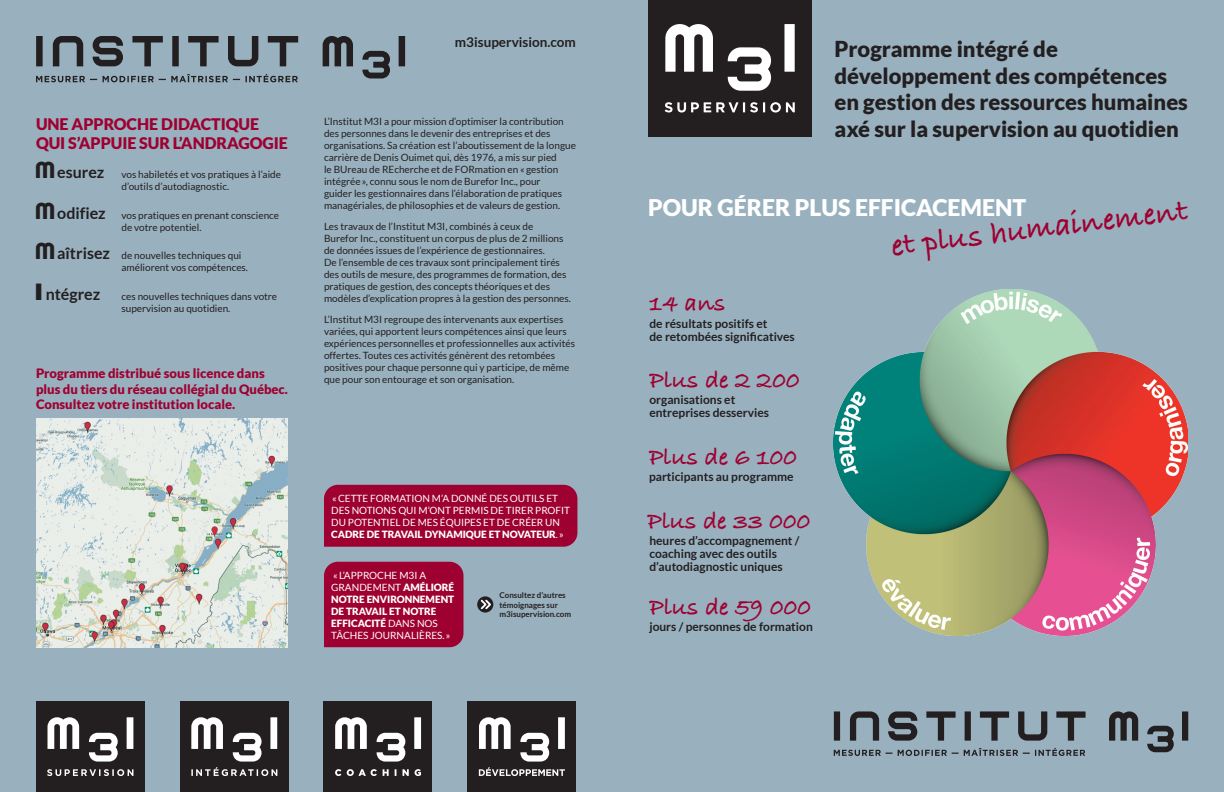
<style>
.page{position:relative;width:1224px;height:792px;background:#99b1bf}
.page>*{position:absolute;margin:0;border:0;box-sizing:border-box;transform-origin:0 0}
.t1{font:700 32px "Bradley Hand ITCTT";color:#9e0131}
.t2{font:700 25px "Bradley Hand ITCTT";color:#9e0131}
.t3{font:900 23px "Lato";color:#fff}
.t4{font:900 22px/26.4px "Lato";color:#231f20}
.t5{font:900 16px/19.2px "Lato";letter-spacing:-.005em;color:#9e0131}
.t6{font:700 16px "Lato";color:#231f20}
.t7{font:700 13.5px "Lato";color:#231f20}
.t8{font:900 13px/15.6px "Lato";color:#9e0131}
.t9{font:700 12px/13px "Lato";color:#231f20}
.t10{font:10px/12px "Lato";color:#231f20}
.t11{font:10px/12px "Lato";color:#fff}
.t12{font:700 8px/9.6px "Lato";color:#231f20}
.s1{font-family:"Curvert";font-size:24px}
.s2{font-weight:700;font-size:16px}
.s3{font-family:"Curvert";font-weight:400;font-size:24px}
.s4{font-weight:900}
</style>
<div class="page">
<div style="left:36px;top:701px;width:109px;height:91px;background:#231f20"></div>
<svg style="left:48px;top:717px;width:85px;height:45px"></svg>
<svg style="left:47px;top:769px;width:86px;height:7px"></svg>
<div style="left:324px;top:701px;width:108px;height:91px;background:#231f20"></div>
<svg style="left:335px;top:717px;width:86px;height:45px"></svg>
<svg style="left:335px;top:769px;width:86px;height:7px"></svg>
<div style="left:180px;top:701px;width:108px;height:91px;background:#231f20"></div>
<svg style="left:191px;top:717px;width:86px;height:59px"></svg>
<div style="left:467px;top:701px;width:109px;height:91px;background:#231f20"></div>
<svg style="left:479px;top:717px;width:86px;height:59px"></svg>
<div style="left:648px;top:0;width:163px;height:137px;background:#231f20"></div>
<svg style="left:665px;top:24px;width:130px;height:67px"></svg>
<svg style="left:665px;top:102px;width:130px;height:11px"></svg>
<svg style="left:834px;top:711px;width:354px;height:45px"></svg>
<img style="left:833px;top:289px;width:355px;height:347px">
<svg style="left:36px;top:36px;width:369px;height:46px"></svg>
<img style="left:36px;top:419px;width:252px;height:228px">
<div style="left:324px;top:485px;width:253px;height:62px;background:#9e0131"></div>
<div style="left:324px;top:562px;width:139px;height:85px;background:#9e0131"></div>
<svg style="left:477px;top:596px;width:16px;height:17px"></svg>
<svg style="left:479px;top:598px;width:14px;height:13px"></svg>
<h3 class="t5" style="left:36px;top:114px;width:253px">UNE APPROCHE DIDACTIQUE<br>QUI S’APPUIE SUR L’ANDRAGOGIE</h3>
<p class="t10" style="left:122px;top:168px;width:161px;text-indent:-86px"><span class="s1">M</span><span class="s2">esurez</span> vos habiletés et vos pratiques à l’aide d’outils d’autodiagnostic.</p>
<p class="t10" style="left:122px;top:209px;width:159px;text-indent:-86px"><span class="s1">M</span><span class="s2">odifiez</span> vos pratiques en prenant conscience de votre potentiel.</p>
<p class="t10" style="left:122px;top:250px;width:128px;text-indent:-86px"><span class="s1">M</span><span class="s2">aîtrisez</span> de nouvelles techniques qui améliorent vos compétences.</p>
<h3 class="t6" style="left:36px;top:285px;width:66px"><span class="s3">I</span>ntégrez</h3>
<p class="t10" style="left:122px;top:291px;width:157px">ces nouvelles techniques dans votre supervision au quotidien.</p>
<h3 class="t8" style="left:36px;top:365px;width:254px">Programme distribué sous licence dans plus du tiers du réseau collégial du Québec.<br>Consultez votre institution locale.</h3>
<h3 class="t7" style="left:455px;top:34px;width:123px">m3isupervision.com</h3>
<p class="t10" style="left:324px;top:115px;width:253px">L’Institut M3I a pour mission d’optimiser la contribution des personnes dans le devenir des entreprises et des organisations. Sa création est l’aboutissement de la longue carrière de Denis Ouimet qui, dès 1976, a mis sur pied<br>le BUreau de REcherche et de FORmation en «gestion intégrée », connu sous le nom de Burefor Inc., pour<br>guider les gestionnaires dans l’élaboration de pratiques managériales, de philosophies et de valeurs de gestion.</p>
<p class="t10" style="left:324px;top:220px;width:248px">Les travaux de l’Institut M3I, combinés à ceux de<br>Burefor Inc., constituent un corpus de plus de 2 millions de données issues de l’expérience de gestionnaires.<br>De l’ensemble de ces travaux sont principalement tirés des outils de mesure, des programmes de formation, des pratiques de gestion, des concepts théoriques et des modèles d’explication propres à la gestion des personnes.</p>
<p class="t10" style="left:324px;top:313px;width:253px">L’Institut M3I regroupe des intervenants aux expertises variées, qui apportent leurs compétences ainsi que leurs expériences personnelles et professionnelles aux activités offertes. Toutes ces activités génèrent des retombées positives pour chaque personne qui y participe, de même que pour son entourage et son organisation.</p>
<p class="t11" style="left:331px;top:492px;width:241px">«CETTE FORMATION M’A DONNÉ DES OUTILS ET DES NOTIONS QUI M’ONT PERMIS DE TIRER PROFIT DU POTENTIEL DE MES ÉQUIPES ET DE CRÉER UN <span class="s4">CADRE DE TRAVAIL DYNAMIQUE ET NOVATEUR</span>. »</p>
<p class="t11" style="left:331px;top:569px;width:125px">«L’APPROCHE M3I A<br>GRANDEMENT <span class="s4">AMÉLIORÉ<br>NOTRE ENVIRONNEMENT<br>DE TRAVAIL ET NOTRE<br>EFFICACITÉ</span> DANS NOS<br>TÂCHES JOURNALIÈRES. »</p>
<p class="t12" style="left:500px;top:590px;width:73px">Consultez d’autres témoignages sur m3isupervision.com</p>
<h3 class="t4" style="left:834px;top:36px;width:355px">Programme intégré de développement des compétences en gestion des ressources humaines axé sur la supervision au quotidien</h3>
<h3 class="t3" style="left:648px;top:194px;width:380px">POUR GÉRER PLUS EFFICACEMENT</h3>
<h1 class="t1" style="left:888px;top:222px;width:300px;rotate:-7deg">et plus humainement</h1>
<h2 class="t2" style="left:649px;top:284px;width:78px">14 ans</h2>
<p class="t9" style="left:649px;top:317px;width:147px">de résultats positifs et<br>de retombées significatives</p>
<h2 class="t2" style="left:649px;top:361px;width:152px">Plus de 2 200</h2>
<p class="t9" style="left:649px;top:393px;width:121px">organisations et entreprises desservies</p>
<h2 class="t2" style="left:649px;top:438px;width:150px">Plus de 6 100</h2>
<p class="t9" style="left:649px;top:470px;width:146px">participants au programme</p>
<h2 class="t2" style="left:647px;top:502px;width:164px">Plus de 33 000</h2>
<p class="t9" style="left:649px;top:534px;width:152px">heures d’accompagnement / coaching avec des outils d’autodiagnostic uniques</p>
<h2 class="t2" style="left:649px;top:588px;width:163px">Plus de 59 000</h2>
<p class="t9" style="left:649px;top:620px;width:165px">jours / personnes de formation</p>
</div>
